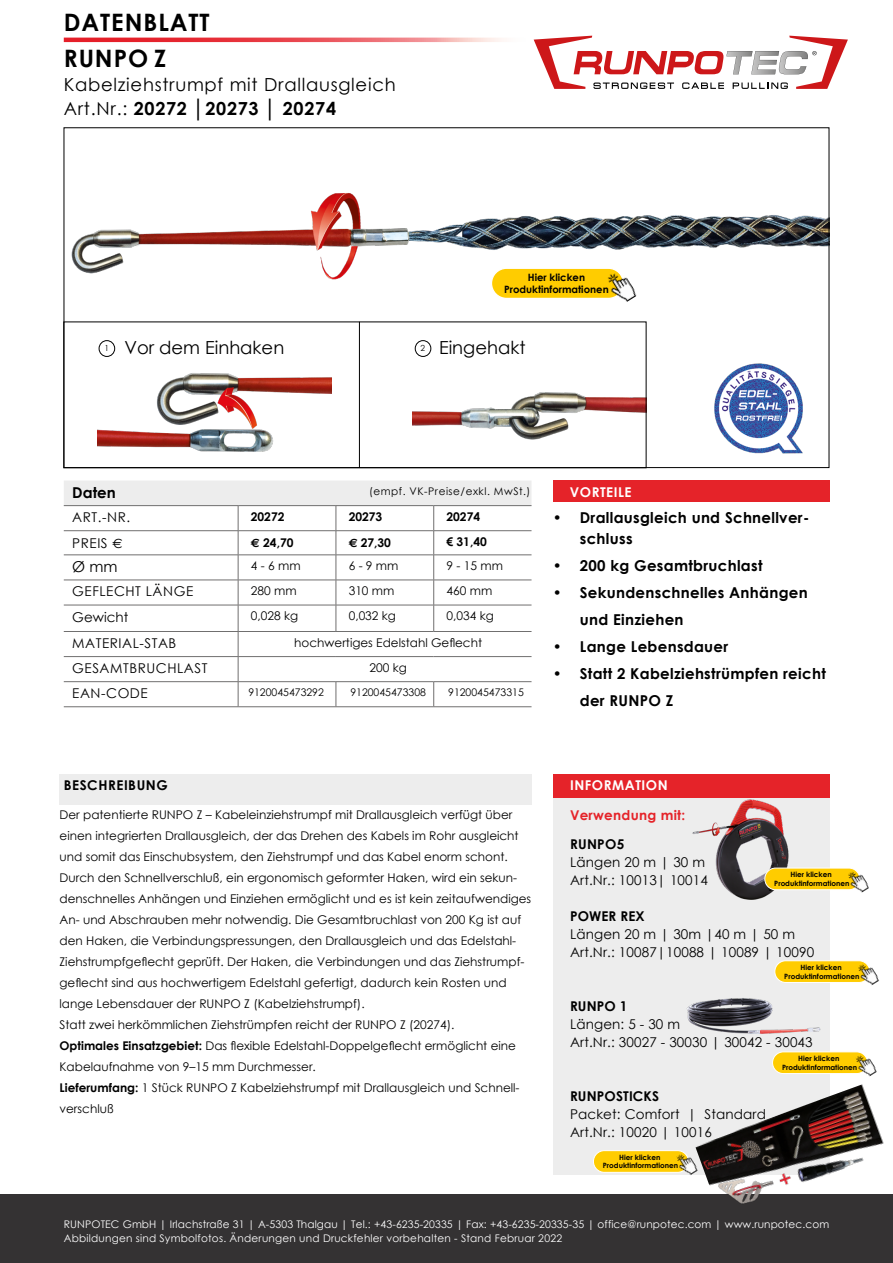
<style>
.page{position:relative;width:893px;height:1263px;background:#fff}
.page>*{position:absolute;margin:0;border:0;box-sizing:border-box;transform-origin:0 0}
.t1{font:700 24px/36px "Century Gothic";letter-spacing:.04em;color:#000}
.t2{font:18px/24px "Century Gothic";letter-spacing:.04em;color:#000}
.t3{font:18px "Century Gothic";color:#000}
.t4{font:700 15px/27px "Century Gothic";letter-spacing:.02em;color:#000}
.t5{font:15px "Century Gothic";color:#000}
.t6{font:13.5px/18px "Century Gothic";letter-spacing:.01em;color:#000}
.t7{font:13.5px "Century Gothic";letter-spacing:.04em;color:#000}
.t8{font:700 13.5px "Century Gothic";letter-spacing:.01em;color:#000}
.t9{font:700 13.5px "Century Gothic";letter-spacing:.04em;color:#fff}
.t10{font:700 13.5px "Century Gothic";letter-spacing:.02em;color:#e52329}
.t11{font:700 13.5px "Century Gothic";letter-spacing:.04em;color:#000}
.t12{font:12px/21px "Century Gothic";color:#000}
.t13{font:700 12px "Century Gothic";color:#000}
.t14{font:10.5px/13.5px "Century Gothic";letter-spacing:.01em;color:#fff}
.t15{font:10.5px "Century Gothic";color:#000}
.t16{font:10.5px "Century Gothic";letter-spacing:.05em;color:#000}
.t17{font:700 10.05px/12.1px "Century Gothic";color:#000;text-align:center}
.t18{font:700 7.2px/8.7px "Century Gothic";color:#000;text-align:center}
.s1{font-weight:700}
.s2{font-size:8.4px}
.s3{font-family:"Euro Sans"}
</style>
<div class="page">
<img style="left:71px;top:193px;width:756px;height:87px">
<img style="left:714px;top:363px;width:89px;height:91px">
<svg style="left:64px;top:481px;width:467px;height:225px"></svg>
<hr style="left:64px;top:706px;width:174px;height:1px;background:#706f6f">
<hr style="left:238px;top:706px;width:98px;height:1px;background:#706f6f">
<hr style="left:336px;top:706px;width:98px;height:1px;background:#706f6f">
<hr style="left:434px;top:706px;width:97px;height:1px;background:#706f6f">
<img style="left:98px;top:373px;width:233px;height:79px">
<div style="left:99px;top:340px;width:16px;height:17px;border:1px solid #000;border-radius:50%"></div>
<img style="left:413px;top:392px;width:231px;height:48px">
<div style="left:415px;top:340px;width:16px;height:17px;border:1px solid #000;border-radius:50%"></div>
<div style="left:553px;top:480px;width:276px;height:22px;background:#e52329"></div>
<div style="left:60px;top:774px;width:471px;height:30px;background:#ededed"></div>
<div style="left:0;top:1195px;width:893px;height:68px;background:#343233"></div>
<div style="left:553px;top:797px;width:276px;height:378px;background:#ededed"></div>
<div style="left:553px;top:774px;width:276px;height:23px;background:#e52329"></div>
<img style="left:692px;top:799px;width:97px;height:101px">
<img style="left:686px;top:998px;width:134px;height:36px">
<img style="left:695px;top:1083px;width:196px;height:121px">
<div style="left:64px;top:322px;width:582px;height:146px;border:1px solid #000"></div>
<hr style="left:359px;top:322px;width:1px;height:146px;background:#000">
<div style="left:491px;top:268px;width:132px;height:30px;background:#fc0;border-radius:15px"></div>
<div style="left:491px;top:268px;width:133px;height:31px;border:1px solid #fff;border-radius:15px"></div>
<img style="left:602px;top:266px;width:39px;height:36px">
<div style="left:765px;top:868px;width:95px;height:22px;background:#fc0;border-radius:11px"></div>
<div style="left:764px;top:868px;width:96px;height:22px;border:1px solid #fff;border-radius:11px"></div>
<img style="left:844px;top:868px;width:25px;height:25px">
<div style="left:775px;top:961px;width:95px;height:21px;background:#fc0;border-radius:11px"></div>
<div style="left:774px;top:960px;width:96px;height:23px;border:1px solid #fff;border-radius:11px"></div>
<img style="left:854px;top:960px;width:25px;height:26px">
<div style="left:772px;top:1052px;width:95px;height:21px;background:#fc0;border-radius:11px"></div>
<div style="left:772px;top:1051px;width:96px;height:23px;border:1px solid #fff;border-radius:11px"></div>
<img style="left:852px;top:1051px;width:25px;height:26px">
<div style="left:593px;top:1151px;width:95px;height:21px;background:#fc0;border-radius:11px"></div>
<div style="left:593px;top:1150px;width:96px;height:23px;border:1px solid #fff;border-radius:11px"></div>
<img style="left:673px;top:1149px;width:28px;height:29px">
<svg style="left:534px;top:36px;width:314px;height:53px"></svg>
<svg style="left:64px;top:38px;width:470px;height:4px;background:#ec646a"></svg>
<h1 class="t1" style="left:64px;top:3px;width:147px">DATENBLATT<br>RUNPO Z</h1>
<h2 class="t2" style="left:64px;top:72px;width:333px">Kabelziehstrumpf mit Drallausgleich<br>Art.Nr.: <span class="s1">20272 │20273 │ 20274</span></h2>
<p class="t17" style="left:504px;top:271px;width:106px">Hier klicken<br>Produktinformationen</p>
<h2 class="t3" style="left:104px;top:335px;width:181px"><span class="s2">1</span> Vor dem Einhaken</h2>
<h2 class="t3" style="left:421px;top:335px;width:106px"><span class="s2">2</span> Eingehakt</h2>
<p class="t16" style="left:369px;top:484px;width:163px">(empf. VK-Preise/exkl. MwSt.)</p>
<p class="t4" style="left:72px;top:478px;width:45px">Daten</p>
<p class="t6" style="left:72px;top:508px;width:59px">ART.-NR.</p>
<p class="t13" style="left:251px;top:507px;width:35px">20272</p>
<p class="t13" style="left:349px;top:507px;width:35px">20273</p>
<p class="t13" style="left:446px;top:507px;width:35px">20274</p>
<p class="t6" style="left:72px;top:534px;width:52px">PREIS <span class="s3">E</span></p>
<p class="t13" style="left:251px;top:533px;width:44px"><span class="s3">E</span> 24,70</p>
<p class="t13" style="left:349px;top:533px;width:44px"><span class="s3">E</span> 27,30</p>
<p class="t13" style="left:446px;top:533px;width:42px">€ 31,40</p>
<p class="t5" style="left:72px;top:557px;width:47px">Ø mm</p>
<p class="t12" style="left:251px;top:555px;width:51px">4 - 6 mm</p>
<p class="t12" style="left:349px;top:555px;width:51px">6 - 9 mm</p>
<p class="t12" style="left:446px;top:555px;width:58px">9 - 15 mm</p>
<p class="t7" style="left:72px;top:582px;width:122px">GEFLECHT LÄNGE</p>
<p class="t12" style="left:251px;top:580px;width:47px">280 mm</p>
<p class="t12" style="left:349px;top:580px;width:47px">310 mm</p>
<p class="t12" style="left:446px;top:580px;width:47px">460 mm</p>
<p class="t6" style="left:72px;top:607px;width:58px">Gewicht</p>
<p class="t12" style="left:251px;top:605px;width:49px">0,028 kg</p>
<p class="t12" style="left:349px;top:605px;width:49px">0,032 kg</p>
<p class="t12" style="left:446px;top:605px;width:49px">0,034 kg</p>
<p class="t7" style="left:72px;top:634px;width:106px">MATERIAL-STAB</p>
<p class="t12" style="left:294px;top:632px;width:189px">hochwertiges Edelstahl Geflecht</p>
<p class="t7" style="left:72px;top:659px;width:137px">GESAMTBRUCHLAST</p>
<p class="t12" style="left:369px;top:657px;width:39px">200 kg</p>
<p class="t6" style="left:72px;top:684px;width:77px">EAN-CODE</p>
<p class="t15" style="left:248px;top:685px;width:77px">9120045473292</p>
<p class="t15" style="left:350px;top:685px;width:77px">9120045473308</p>
<p class="t15" style="left:448px;top:685px;width:77px">9120045473315</p>
<p class="t9" style="left:570px;top:482px;width:63px">VORTEILE</p>
<p class="t4" style="left:580px;top:506px;width:231px;line-height:21px;text-indent:-27px">• Drallausgleich und Schnellver&shy;schluss</p>
<p class="t4" style="left:553px;top:551px;width:211px">• 200 kg Gesamtbruchlast</p>
<p class="t4" style="left:580px;top:578px;width:230px;text-indent:-27px">• Sekundenschnelles Anhängen und Einziehen</p>
<p class="t4" style="left:553px;top:632px;width:177px">• Lange Lebensdauer</p>
<p class="t4" style="left:580px;top:659px;width:248px;text-indent:-27px">• Statt 2 Kabelziehstrümpfen reicht der RUNPO Z</p>
<p class="t11" style="left:64px;top:775px;width:105px">BESCHREIBUNG</p>
<p class="t12" style="left:60px;top:804px;width:473px">Der patentierte RUNPO Z – Kabeleinziehstrumpf mit Drallausgleich verfügt über einen integrierten Drallausgleich, der das Drehen des Kabels im Rohr ausgleicht und somit das Einschubsystem, den Ziehstrumpf und das Kabel enorm schont.<br>Durch den Schnellverschluß, ein ergonomisch geformter Haken, wird ein sekun&shy;denschnelles Anhängen und Einziehen ermöglicht und es ist kein zeitaufwendiges An- und Abschrauben mehr notwendig. Die Gesamtbruchlast von 200 Kg ist auf den Haken, die Verbindungspressungen, den Drallausgleich und das Edelstahl-Ziehstrumpfgeflecht geprüft. Der Haken, die Verbindungen und das Ziehstrumpf&shy;geflecht sind aus hochwertigem Edelstahl gefertigt, dadurch kein Rosten und lange Lebensdauer der RUNPO Z (Kabelziehstrumpf).<br>Statt zwei herkömmlichen Ziehstrümpfen reicht der RUNPO Z (20274).<br><span class="s1">Optimales Einsatzgebiet:</span> Das flexible Edelstahl-Doppelgeflecht ermöglicht eine Kabelaufnahme von 9–15 mm Durchmesser.<br><span class="s1">Lieferumfang:</span> 1 Stück RUNPO Z Kabelziehstrumpf mit Drallausgleich und Schnell&shy;verschluß</p>
<p class="t9" style="left:570px;top:775px;width:99px">INFORMATION</p>
<p class="t10" style="left:570px;top:805px;width:117px">Verwendung mit:</p>
<p class="t8" style="left:570px;top:833px;width:56px">RUNPO5</p>
<p class="t6" style="left:570px;top:853px;width:139px">Längen 20 m | 30 m<br>Art.Nr.: 10013| 10014</p>
<p class="t8" style="left:570px;top:905px;width:76px">POWER REX</p>
<p class="t6" style="left:570px;top:925px;width:246px">Längen 20 m | 30m |40 m | 50 m<br>Art.Nr.: 10087|10088 | 10089 | 10090</p>
<p class="t18" style="left:774px;top:870px;width:77px">Hier klicken<br>Produktinformationen</p>
<p class="t18" style="left:784px;top:962px;width:77px">Hier klicken<br>Produktinformationen</p>
<p class="t8" style="left:570px;top:995px;width:59px">RUNPO 1</p>
<p class="t6" style="left:570px;top:1015px;width:244px">Längen: 5 - 30 m<br>Art.Nr.: 30027 - 30030 | 30042 - 30043</p>
<p class="t8" style="left:570px;top:1085px;width:91px">RUNPOSTICKS</p>
<p class="t6" style="left:570px;top:1105px;width:197px">Packet: Comfort | Standard<br>Art.Nr.: 10020 | 10016</p>
<p class="t18" style="left:603px;top:1152px;width:77px">Hier klicken<br>Produktinformationen</p>
<p class="t18" style="left:782px;top:1053px;width:77px">Hier klicken<br>Produktinformationen</p>
<p class="t14" style="left:64px;top:1217px;width:767px">RUNPOTEC GmbH | Irlachstraße 31 | A-5303 Thalgau | Tel.: +43-6235-20335 | Fax: +43-6235-20335-35 | office@runpotec.com | www.runpotec.com<br>Abbildungen sind Symbolfotos. Änderungen und Druckfehler vorbehalten - Stand Februar 2022</p>
</div>
